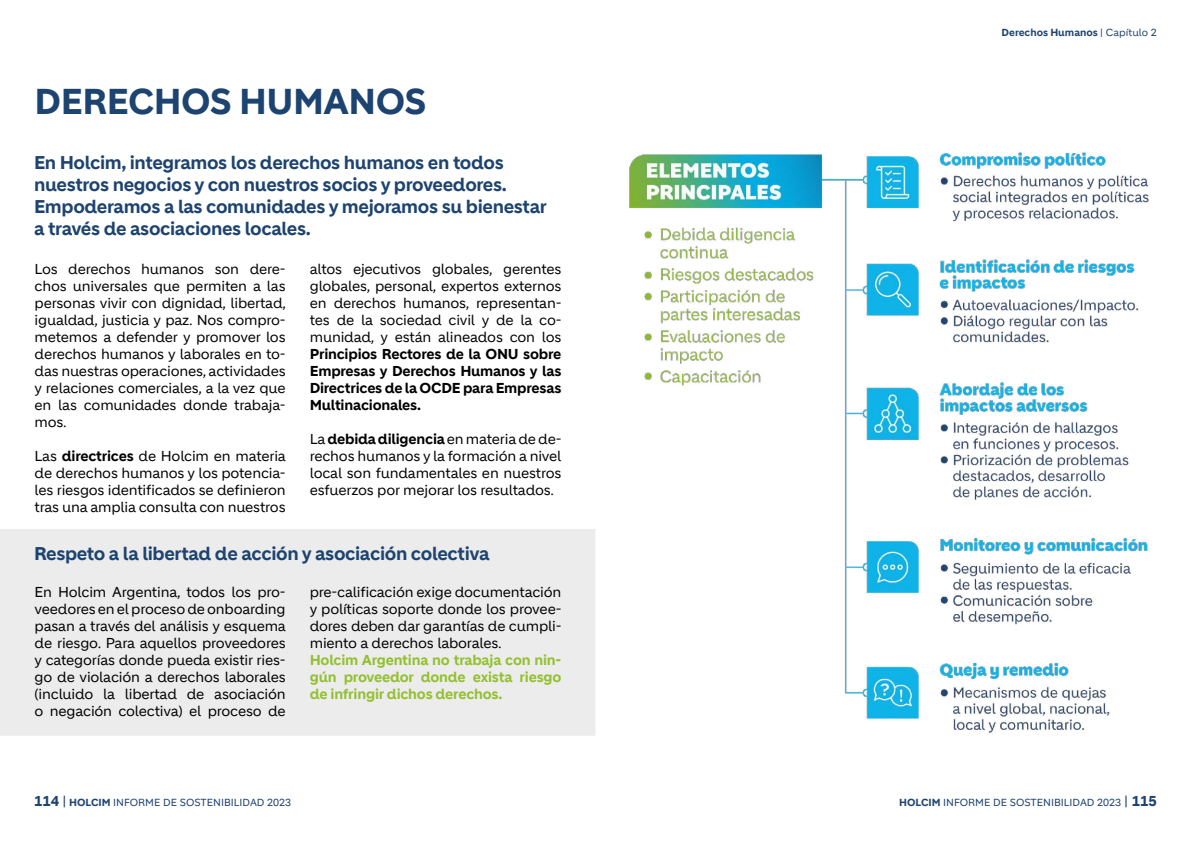
<style>
.page{position:relative;width:1191px;height:842px;background:#fff}
.page>*{position:absolute;margin:0;border:0;box-sizing:border-box;transform-origin:0 0}
.t1{font:700 35px "Holcim";letter-spacing:-.015em;color:#1d4370}
.t2{font:700 18px/22px "Holcim";letter-spacing:-.02em;color:#1d4370}
.t3{font:14px/17px "Holcim";letter-spacing:-.015em;color:#000;text-align:justify}
.t4{font:700 14px/17px "Holcim";letter-spacing:-.015em;color:#000;text-align:justify}
.t5{font:700 14px/17px "Holcim";letter-spacing:-.015em;color:#93c02e;text-align:justify}
.t6{font:10px "Holcim";color:#1d4370}
.t7{font:700 10px "Holcim";color:#1d4370}
.s1{font-weight:700}
.s2{font-weight:400}
.s3{font-weight:700;font-size:14px}
.s4{font-size:14px}
</style>
<div class="page">
<div style="left:0;top:530px;width:595px;height:205px;background:#ececec"></div>
<div style="left:0;top:529px;width:595px;height:207px;border:1px solid #ececec"></div>
<img style="left:629px;top:152px;width:520px;height:581px">
<h1 class="t1" style="left:35px;top:81px;width:393px">DERECHOS HUMANOS</h1>
<p class="t2" style="left:34px;top:152px;width:514px">En Holcim, integramos los derechos humanos en todos nuestros negocios y con nuestros socios y proveedores.<br>Empoderamos a las comunidades y mejoramos su bienestar a través de asociaciones locales.</p>
<p class="t3" style="left:35px;top:261px;width:253px">Los derechos humanos son dere&shy;chos universales que permiten a las personas vivir con dignidad, libertad, igualdad, justicia y paz. Nos compro&shy;metemos a defender y promover los derechos humanos y laborales en to&shy;das nuestras operaciones, actividades y relaciones comerciales, a la vez que en las comunidades donde trabaja&shy;mos.</p>
<p class="t3" style="left:35px;top:448px;width:253px">Las <span class="s1">directrices</span> de Holcim en materia de derechos humanos y los potencia&shy;les riesgos identificados se definieron tras una amplia consulta con nuestros</p>
<p class="t3" style="left:310px;top:261px;width:253px">altos ejecutivos globales, gerentes globales, personal, expertos externos en derechos humanos, representan&shy;tes de la sociedad civil y de la co&shy;munidad, y están alineados con los</p>
<p class="t4" style="left:310px;top:346px;width:253px">Principios Rectores de la ONU sobre Empresas y Derechos Humanos y las Directrices de la OCDE para Empresas Multinacionales.</p>
<p class="t3" style="left:310px;top:431px;width:253px">La <span class="s1">debida diligencia</span> en materia de de&shy;rechos humanos y la formación a nivel local son fundamentales en nuestros esfuerzos por mejorar los resultados.</p>
<p class="t2" style="left:34px;top:543px;width:457px">Respeto a la libertad de acción y asociación colectiva</p>
<p class="t3" style="left:310px;top:584px;width:253px">pre-calificación exige documentación y políticas soporte donde los provee&shy;dores deben dar garantías de cumpli&shy;miento a derechos laborales.</p>
<p class="t5" style="left:310px;top:652px;width:253px">Holcim Argentina no trabaja con nin&shy;gún proveedor donde exista riesgo de infringir dichos derechos.</p>
<p class="t3" style="left:35px;top:584px;width:253px">En Holcim Argentina, todos los pro&shy;veedores en el proceso de onboarding pasan a través del análisis y esquema de riesgo. Para aquellos proveedores y categorías donde pueda existir ries&shy;go de violación a derechos laborales (incluido la libertad de asociación o negación colectiva) el proceso de</p>
<p class="t7" style="left:1001px;top:26px;width:157px">Derechos Humanos <span class="s2">| Capítulo 2</span></p>
<p class="t6" style="left:34px;top:797px;width:259px"><span class="s3">114</span> <span class="s4">|</span> <span class="s1">HOLCIM</span> INFORME DE SOSTENIBILIDAD 2023</p>
<p class="t6" style="left:899px;top:797px;width:259px"><span class="s1">HOLCIM</span> INFORME DE SOSTENIBILIDAD 2023 <span class="s4">|</span> <span class="s3">115</span></p>
</div>
